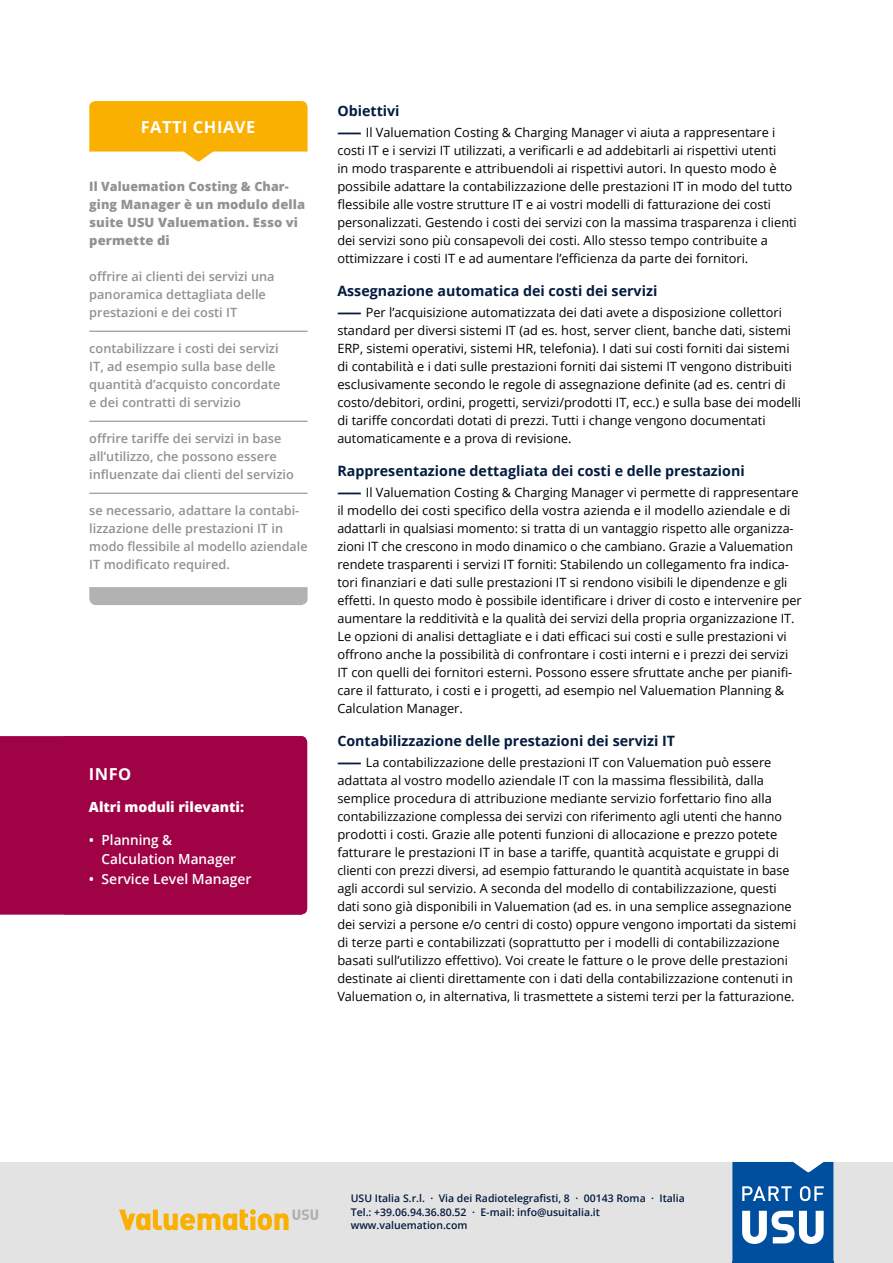
<style>
.page{position:relative;width:893px;height:1263px;background:#fff}
.page>*{position:absolute;margin:0;border:0;box-sizing:border-box;transform-origin:0 0}
.Infofasten_Head{font:700 16.5px "Open Sans";letter-spacing:.03em;color:#fff}
.Störer_Head{font:700 16.5px "Open Sans";color:#fff}
.t1{font:700 14.25px "Open Sans";color:#041c40}
.t2{font:600 13.95px/19.5px "Open Sans";color:#fff}
.Störer_Text{font:800 13.95px "Open Sans";color:#fff}
.t3{font:12.75px/18px "Open Sans";color:#000}
.Text_mit_Absatzlinie{font:600 12.75px/18px "Open Sans";color:#929292}
.Text_mit_Absatzlinie-2{font:800 12.75px/18px "Open Sans";letter-spacing:.005em;color:#929292}
.t4{font:600 10.5px/13.5px "Open Sans";color:#041c40}
.s1{font-weight:800;color:#041c40}
</style>
<div class="page">
<div style="left:0;top:1162px;width:893px;height:101px;background:#e3e3e3"></div>
<svg style="left:732px;top:1162px;width:101px;height:101px"></svg>
<svg style="left:119px;top:1209px;width:199px;height:21px;background:#eaca7b"></svg>
<hr style="left:89px;top:331px;width:219px;height:1px;background:#929292">
<hr style="left:89px;top:421px;width:219px;height:1px;background:#929292">
<hr style="left:89px;top:493px;width:219px;height:1px;background:#929292">
<div style="left:89px;top:587px;width:219px;height:18px;background:#b3b2b2"></div>
<svg style="left:89px;top:101px;width:219px;height:61px"></svg>
<div style="left:0;top:736px;width:307px;height:179px;background:#9f0245"></div>
<div style="left:59px;top:736px;width:248px;height:178px;background:#9f0245;border-radius:6px"></div>
<p class="Infofasten_Head" style="left:141px;top:115px;width:116px">FATTI CHIAVE</p>
<p class="Text_mit_Absatzlinie-2" style="left:89px;top:177px;width:217px">Il Valuemation Costing &amp; Char&shy;ging Manager è un modulo della suite USU Valuemation. Esso vi permette di</p>
<p class="Text_mit_Absatzlinie" style="left:89px;top:267px;width:187px">offrire ai clienti dei servizi una panoramica dettagliata delle prestazioni e dei costi IT</p>
<p class="Text_mit_Absatzlinie" style="left:89px;top:339px;width:193px">contabilizzare i costi dei servizi<br>IT, ad esempio sulla base delle quantità d’acquisto concordate e dei contratti di servizio</p>
<p class="Text_mit_Absatzlinie" style="left:89px;top:429px;width:206px">offrire tariffe dei servizi in base all’utilizzo, che possono essere influenzate dai clienti del servizio</p>
<p class="Text_mit_Absatzlinie" style="left:89px;top:501px;width:220px">se necessario, adattare la contabi&shy;lizzazione delle prestazioni IT in modo flessibile al modello aziendale IT modificato required.</p>
<p class="Störer_Head" style="left:89px;top:762px;width:44px">INFO</p>
<p class="Störer_Text" style="left:89px;top:796px;width:157px">Altri moduli rilevanti:</p>
<p class="t2" style="left:102px;top:829px;width:136px;text-indent:-13px">• Planning &amp;<br>Calculation Manager</p>
<p class="t2" style="left:89px;top:868px;width:164px">• Service Level Manager</p>
<h2 class="t1" style="left:337px;top:101px;width:64px">Obiettivi</h2>
<p class="t3" style="left:337px;top:123px;width:461px"><span class="s1">――—</span>Il Valuemation Costing &amp; Charging Manager vi aiuta a rappresentare i costi IT e i servizi IT utilizzati, a verificarli e ad addebitarli ai rispettivi utenti<br>in modo trasparente e attribuendoli ai rispettivi autori. In questo modo è possibile adattare la contabilizzazione delle prestazioni IT in modo del tutto flessibile alle vostre strutture IT e ai vostri modelli di fatturazione dei costi personalizzati. Gestendo i costi dei servizi con la massima trasparenza i clienti dei servizi sono più consapevoli dei costi. Allo stesso tempo contribuite a ottimizzare i costi IT e ad aumentare l’efficienza da parte dei fornitori.</p>
<h2 class="t1" style="left:337px;top:281px;width:321px">Assegnazione automatica dei costi dei servizi</h2>
<p class="t3" style="left:337px;top:303px;width:465px"><span class="s1">――—</span>Per l’acquisizione automatizzata dei dati avete a disposizione collettori standard per diversi sistemi IT (ad es. host, server client, banche dati, sistemi ERP, sistemi operativi, sistemi HR, telefonia). I dati sui costi forniti dai sistemi di contabilità e i dati sulle prestazioni forniti dai sistemi IT vengono distribuiti esclusivamente secondo le regole di assegnazione definite (ad es. centri di costo/debitori, ordini, progetti, servizi/prodotti IT, ecc.) e sulla base dei modelli di tariffe concordati dotati di prezzi. Tutti i change vengono documentati automaticamente e a prova di revisione.</p>
<h2 class="t1" style="left:337px;top:461px;width:409px">Rappresentazione dettagliata dei costi e delle prestazioni</h2>
<p class="t3" style="left:337px;top:483px;width:466px"><span class="s1">――—</span>Il Valuemation Costing &amp; Charging Manager vi permette di rappresentare il modello dei costi specifico della vostra azienda e il modello aziendale e di adattarli in qualsiasi momento: si tratta di un vantaggio rispetto alle organizza&shy;zioni IT che crescono in modo dinamico o che cambiano. Grazie a Valuemation rendete trasparenti i servizi IT forniti: Stabilendo un collegamento fra indica&shy;tori finanziari e dati sulle prestazioni IT si rendono visibili le dipendenze e gli effetti. In questo modo è possibile identificare i driver di costo e intervenire per aumentare la redditività e la qualità dei servizi della propria organizzazione IT.<br>Le opzioni di analisi dettagliate e i dati efficaci sui costi e sulle prestazioni vi offrono anche la possibilità di confrontare i costi interni e i prezzi dei servizi IT con quelli dei fornitori esterni. Possono essere sfruttate anche per pianifi&shy;care il fatturato, i costi e i progetti, ad esempio nel Valuemation Planning &amp; Calculation Manager.</p>
<h2 class="t1" style="left:337px;top:731px;width:339px">Contabilizzazione delle prestazioni dei servizi IT</h2>
<p class="t3" style="left:337px;top:753px;width:460px"><span class="s1">――—</span>La contabilizzazione delle prestazioni IT con Valuemation può essere adattata al vostro modello aziendale IT con la massima flessibilità, dalla semplice procedura di attribuzione mediante servizio forfettario fino alla contabilizzazione complessa dei servizi con riferimento agli utenti che hanno prodotti i costi. Grazie alle potenti funzioni di allocazione e prezzo potete fatturare le prestazioni IT in base a tariffe, quantità acquistate e gruppi di clienti con prezzi diversi, ad esempio fatturando le quantità acquistate in base agli accordi sul servizio. A seconda del modello di contabilizzazione, questi dati sono già disponibili in Valuemation (ad es. in una semplice assegnazione dei servizi a persone e/o centri di costo) oppure vengono importati da sistemi di terze parti e contabilizzati (soprattutto per i modelli di contabilizzazione basati sull’utilizzo effettivo). Voi create le fatture o le prove delle prestazioni destinate ai clienti direttamente con i dati della contabilizzazione contenuti in Valuemation o, in alternativa, li trasmettete a sistemi terzi per la fatturazione.</p>
<p class="t4" style="left:351px;top:1191px;width:336px">USU Italia S.r.l. · Via dei Radiotelegrafisti, 8 · 00143 Roma · Italia<br>Tel.: +39.06.94.36.80.52 · E-mail: info@usuitalia.it www.valuemation.com</p>
</div>
